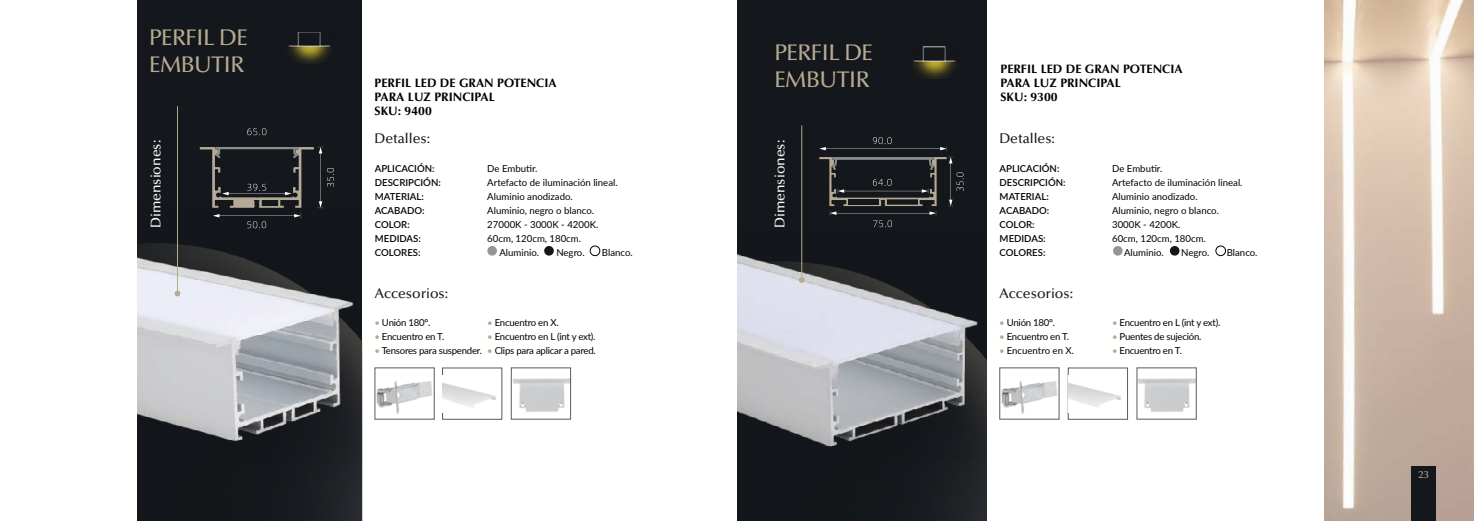
<style>
.page{position:relative;width:1474px;height:521px;background:#fff}
.page>*{position:absolute;margin:0;border:0;box-sizing:border-box;transform-origin:0 0}
.t1{font:500 22.75px/27.1px "Optima LT Std";letter-spacing:-.025em;color:#b6aa92}
.t2{font:500 14px "Optima LT Std";color:#14171b}
.t3{font:500 14px "Optima LT Std";color:#fff}
.t4{font:700 12.25px/14px "Optima LT Std";color:#000}
.t5{font:500 10.5px "Optima LT Std";color:#b6aa92}
.t6{font:9.62px "Lato";color:#000}
.t7{font:9.62px "Lato";letter-spacing:-.025em;color:#000}
.t8{font:600 9.62px/14px "Lato";color:#000}
.s1{color:#b6aa92}
</style>
<div class="page">
<img style="left:510px;top:374px;width:61px;height:41px">
<img style="left:374px;top:376px;width:61px;height:40px">
<div style="left:138px;top:0;width:224px;height:521px;background:#14171b"></div>
<img style="left:137px;top:466px;width:225px;height:55px">
<div style="left:487px;top:246px;width:10px;height:10px;background:#949598;border-radius:50%"></div>
<div style="left:544px;top:246px;width:10px;height:10px;background:#14171b;border-radius:50%"></div>
<div style="left:590px;top:246px;width:10px;height:10px;border:1px solid #000;border-radius:50%"></div>
<img style="left:137px;top:204px;width:225px;height:262px">
<img style="left:288px;top:32px;width:44px;height:32px">
<svg style="left:247px;top:128px;width:19px;height:7px"></svg>
<svg style="left:200px;top:147px;width:134px;height:81px"></svg>
<svg style="left:175px;top:291px;width:5px;height:5px"></svg>
<hr style="left:177px;top:106px;width:1px;height:187px;background:#b6aa92">
<div style="left:737px;top:0;width:249px;height:521px;background:#14171b"></div>
<div style="left:953px;top:358px;width:33px;height:163px;background:#212428"></div>
<img style="left:737px;top:230px;width:248px;height:230px">
<img style="left:913px;top:47px;width:44px;height:32px">
<img style="left:1138px;top:378px;width:56px;height:34px">
<img style="left:1001px;top:376px;width:59px;height:40px">
<div style="left:1112px;top:246px;width:10px;height:10px;background:#949598;border-radius:50%"></div>
<svg style="left:1169px;top:246px;width:10px;height:10px"></svg>
<div style="left:1215px;top:246px;width:10px;height:10px;border:1px solid #000;border-radius:50%"></div>
<img style="left:1068px;top:375px;width:53px;height:38px">
<svg style="left:799px;top:277px;width:5px;height:6px"></svg>
<hr style="left:801px;top:125px;width:1px;height:154px;background:#b6aa92">
<svg style="left:819px;top:137px;width:128px;height:14px"></svg>
<svg style="left:819px;top:157px;width:144px;height:70px"></svg>
<div style="left:848px;top:199px;width:30px;height:6px;background:#14171b"></div>
<img style="left:1324px;top:0;width:149px;height:521px">
<div style="left:1411px;top:466px;width:25px;height:55px;background:#14171b"></div>
<div style="left:442px;top:368px;width:60px;height:51px;background:#fff;border:1px solid #595c5c"></div>
<img style="left:443px;top:375px;width:53px;height:38px">
<h1 class="t1" style="left:149px;top:25px;width:100px">PERFIL DE<br>EMBUTIR</h1>
<h2 class="t3" style="left:148px;top:228px;width:90px;rotate:-90deg">Dimensiones:</h2>
<p class="t4" style="left:374px;top:76px;width:184px">PERFIL LED DE GRAN POTENCIA<br>PARA LUZ PRINCIPAL<br>SKU: 9400</p>
<h2 class="t2" style="left:374px;top:130px;width:57px">Detalles:</h2>
<p class="t8" style="left:375px;top:161px;width:67px">APLICACIÓN:<br>DESCRIPCIÓN:<br>MATERIAL:<br>ACABADO:<br>COLOR:<br>MEDIDAS:<br>COLORES:</p>
<p class="t6" style="left:487px;top:161px;width:52px">De Embutir.</p>
<p class="t6" style="left:487px;top:175px;width:132px">Artefacto de iluminación lineal.</p>
<p class="t6" style="left:487px;top:189px;width:87px">Aluminio anodizado.</p>
<p class="t6" style="left:487px;top:203px;width:108px">Aluminio, negro o blanco.</p>
<p class="t6" style="left:487px;top:217px;width:112px">27000K - 3000K - 4200K.</p>
<p class="t6" style="left:487px;top:231px;width:95px">60cm, 120cm, 180cm.</p>
<p class="t6" style="left:499px;top:245px;width:41px">Aluminio.</p>
<p class="t6" style="left:556px;top:245px;width:30px">Negro.</p>
<p class="t6" style="left:602px;top:245px;width:32px">Blanco.</p>
<h2 class="t2" style="left:375px;top:285px;width:75px">Accesorios:</h2>
<p class="t7" style="left:487px;top:315px;width:73px"><span class="s1">•</span> Encuentro en X.</p>
<p class="t7" style="left:487px;top:329px;width:110px"><span class="s1">•</span> Encuentro en L (int y ext).</p>
<p class="t7" style="left:487px;top:343px;width:110px"><span class="s1">•</span> Clips para aplicar a pared.</p>
<p class="t7" style="left:374px;top:315px;width:57px"><span class="s1">•</span> Unión 180º.</p>
<p class="t7" style="left:374px;top:330px;width:71px"><span class="s1">•</span> Encuentro en T.</p>
<p class="t7" style="left:374px;top:344px;width:109px"><span class="s1">•</span> Tensores para suspender.</p>
<h1 class="t1" style="left:774px;top:39px;width:100px">PERFIL DE<br>EMBUTIR</h1>
<h2 class="t3" style="left:772px;top:228px;width:90px;rotate:-90deg">Dimensiones:</h2>
<p class="t4" style="left:1000px;top:62px;width:184px">PERFIL LED DE GRAN POTENCIA<br>PARA LUZ PRINCIPAL<br>SKU: 9300</p>
<h2 class="t2" style="left:999px;top:130px;width:57px">Detalles:</h2>
<p class="t8" style="left:999px;top:161px;width:67px">APLICACIÓN:<br>DESCRIPCIÓN:<br>MATERIAL:<br>ACABADO:<br>COLOR:<br>MEDIDAS:<br>COLORES:</p>
<p class="t6" style="left:1112px;top:161px;width:52px">De Embutir.</p>
<p class="t6" style="left:1112px;top:175px;width:132px">Artefacto de iluminación lineal.</p>
<p class="t6" style="left:1112px;top:189px;width:87px">Aluminio anodizado.</p>
<p class="t6" style="left:1112px;top:203px;width:108px">Aluminio, negro o blanco.</p>
<p class="t6" style="left:1112px;top:217px;width:70px">3000K - 4200K.</p>
<p class="t6" style="left:1112px;top:231px;width:95px">60cm, 120cm, 180cm.</p>
<p class="t6" style="left:1124px;top:245px;width:41px">Aluminio.</p>
<p class="t6" style="left:1181px;top:245px;width:30px">Negro.</p>
<p class="t6" style="left:1226px;top:245px;width:32px">Blanco.</p>
<h2 class="t2" style="left:999px;top:285px;width:75px">Accesorios:</h2>
<p class="t7" style="left:999px;top:316px;width:57px"><span class="s1">•</span> Unión 180º.</p>
<p class="t7" style="left:999px;top:330px;width:71px"><span class="s1">•</span> Encuentro en T.</p>
<p class="t6" style="left:999px;top:344px;width:76px"><span class="s1">•</span> Encuentro en X.</p>
<p class="t7" style="left:1111px;top:315px;width:110px"><span class="s1">•</span> Encuentro en L (int y ext).</p>
<p class="t7" style="left:1111px;top:329px;width:91px"><span class="s1">•</span> Puentes de sujeción.</p>
<p class="t7" style="left:1111px;top:343px;width:71px"><span class="s1">•</span> Encuentro en T.</p>
<p class="t5" style="left:1418px;top:469px;width:12px">23</p>
</div>
